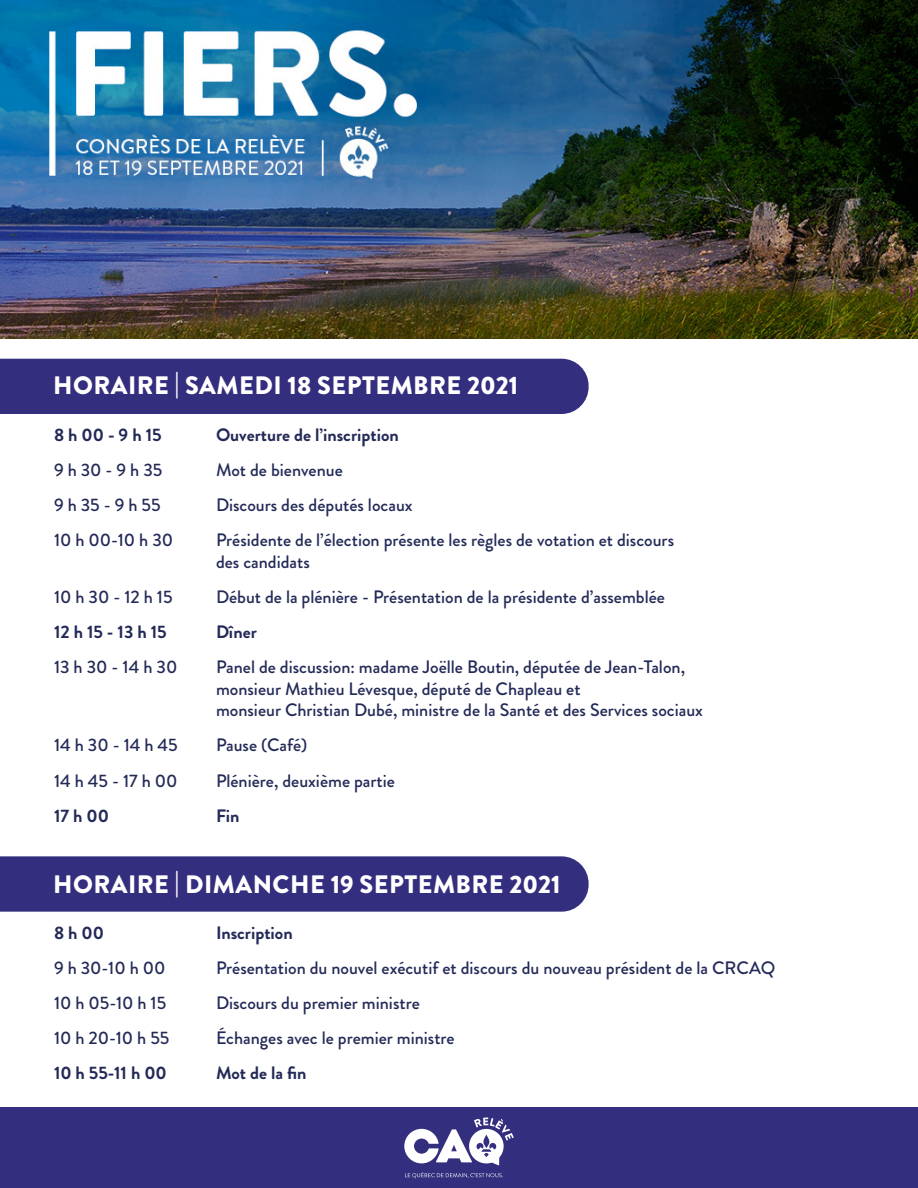
<style>
.page{position:relative;width:918px;height:1188px;background:#fff}
.page>*{position:absolute;margin:0;border:0;box-sizing:border-box;transform-origin:0 0}
.t1{font:900 25.2px "Brandon Grotesque";letter-spacing:.02em;color:#fff}
.t2{font:500 18px/21.6px "Brandon Grotesque";color:#232a57}
.t3{font:700 18px "Brandon Grotesque";color:#232a57}
</style>
<div class="page">
<img style="left:0;top:0;width:918px;height:338px">
<div style="left:0;top:359px;width:589px;height:55px;background:#342e7f"></div>
<div style="left:0;top:1108px;width:918px;height:80px;background:#342e7f"></div>
<div style="left:0;top:856px;width:589px;height:56px;background:#342e7f"></div>
<svg style="left:404px;top:1118px;width:110px;height:48px"></svg>
<svg style="left:405px;top:1172px;width:98px;height:6px"></svg>
<p class="t1" style="left:53px;top:368px;width:467px">HORAIRE | SAMEDI 18 SEPTEMBRE 2021</p>
<p class="t3" style="left:54px;top:422px;width:109px">8 h 00 - 9 h 15</p>
<p class="t3" style="left:216px;top:422px;width:184px">Ouverture de l’inscription</p>
<p class="t2" style="left:54px;top:459px;width:110px">9 h 30 - 9 h 35</p>
<p class="t2" style="left:216px;top:459px;width:128px">Mot de bienvenue</p>
<p class="t2" style="left:54px;top:494px;width:108px">9 h 35 - 9 h 55</p>
<p class="t2" style="left:216px;top:494px;width:198px">Discours des députés locaux</p>
<p class="t2" style="left:54px;top:530px;width:121px">10 h 00-10 h 30</p>
<p class="t2" style="left:216px;top:530px;width:460px">Présidente de l’élection présente les règles de votation et discours des candidats</p>
<p class="t2" style="left:54px;top:586px;width:120px">10 h 30 - 12 h 15</p>
<p class="t2" style="left:216px;top:586px;width:451px">Début de la plénière - Présentation de la présidente d’assemblée</p>
<p class="t3" style="left:54px;top:619px;width:114px">12 h 15 - 13 h 15</p>
<p class="t3" style="left:216px;top:619px;width:42px">Dîner</p>
<p class="t2" style="left:54px;top:656px;width:125px">13 h 30 - 14 h 30</p>
<p class="t2" style="left:216px;top:656px;width:488px">Panel de discussion: madame Joëlle Boutin, députée de Jean-Talon, monsieur Mathieu Lévesque, député de Chapleau et<br>monsieur Christian Dubé, ministre de la Santé et des Services sociaux</p>
<p class="t2" style="left:54px;top:735px;width:125px">14 h 30 - 14 h 45</p>
<p class="t2" style="left:216px;top:735px;width:93px">Pause (Café)</p>
<p class="t2" style="left:54px;top:770px;width:125px">14 h 45 - 17 h 00</p>
<p class="t2" style="left:216px;top:770px;width:180px">Plénière, deuxième partie</p>
<p class="t3" style="left:54px;top:803px;width:56px">17 h 00</p>
<p class="t3" style="left:216px;top:803px;width:25px">Fin</p>
<p class="t1" style="left:53px;top:867px;width:509px">HORAIRE | DIMANCHE 19 SEPTEMBRE 2021</p>
<p class="t3" style="left:54px;top:920px;width:52px">8 h 00</p>
<p class="t3" style="left:216px;top:920px;width:78px">Inscription</p>
<p class="t2" style="left:54px;top:957px;width:113px">9 h 30-10 h 00</p>
<p class="t2" style="left:216px;top:957px;width:561px">Présentation du nouvel exécutif et discours du nouveau président de la CRCAQ</p>
<p class="t2" style="left:54px;top:992px;width:114px">10 h 05-10 h 15</p>
<p class="t2" style="left:216px;top:992px;width:205px">Discours du premier ministre</p>
<p class="t2" style="left:54px;top:1027px;width:117px">10 h 20-10 h 55</p>
<p class="t2" style="left:216px;top:1027px;width:240px">Échanges avec le premier ministre</p>
<p class="t3" style="left:54px;top:1060px;width:114px">10 h 55-11 h 00</p>
<p class="t3" style="left:216px;top:1060px;width:92px">Mot de la fin</p>
</div>
